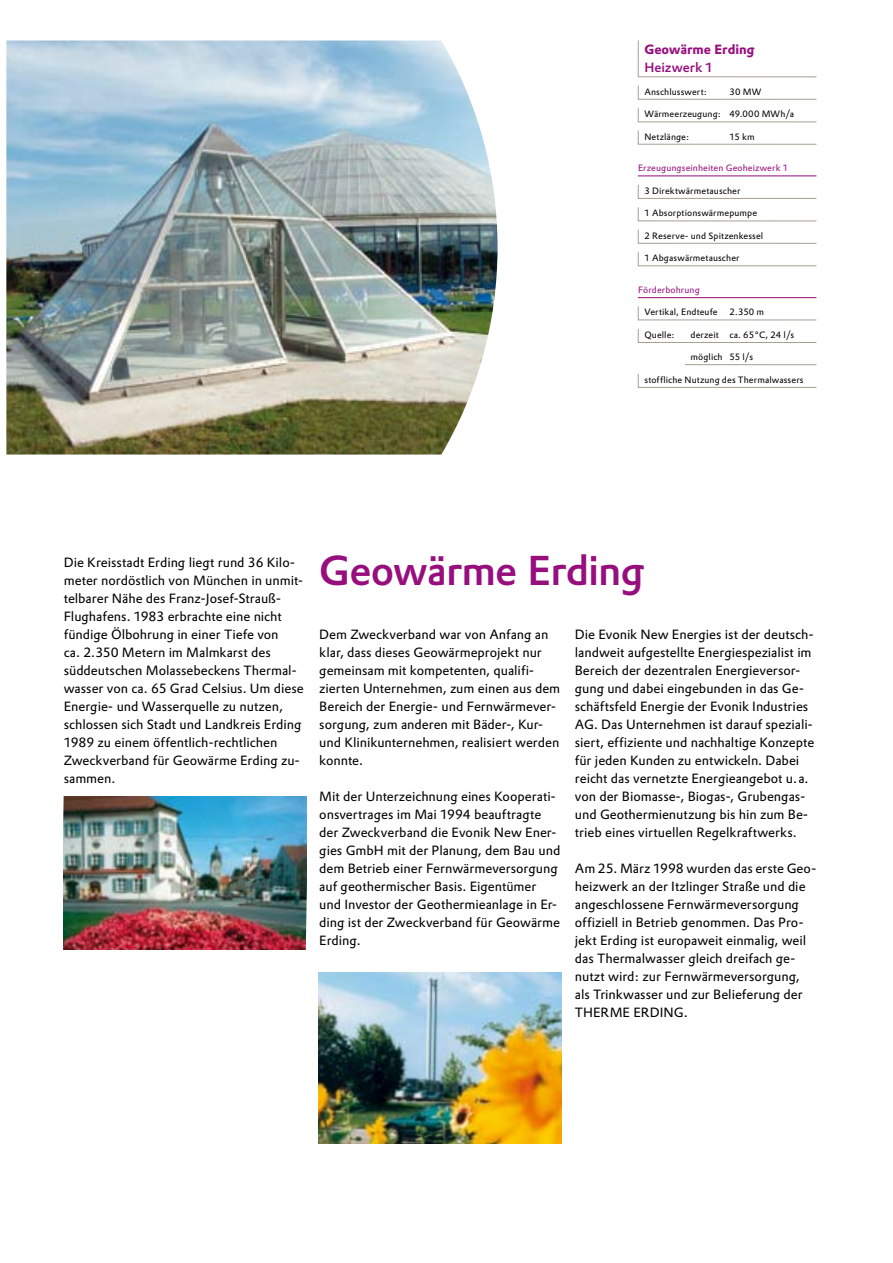
<style>
.page{position:relative;width:893px;height:1263px;background:#fff}
.page>*{position:absolute;margin:0;border:0;box-sizing:border-box;transform-origin:0 0}
.t1{font:500 40.95px "DTL Prokyon TPRO";letter-spacing:-.025em;color:#970e7d}
.t2{font:13.2px/18px "DTL Prokyon TPRO";letter-spacing:-.005em;color:#000}
.t3{font:700 13.2px "DTL Prokyon TPRO";color:#970e7d}
.t4{font:500 13.2px "DTL Prokyon TPRO";color:#970e7d}
.t5{font:9px "DTL Prokyon TPRO";letter-spacing:.01em;color:#000}
.t6{font:9px "DTL Prokyon TPRO";letter-spacing:.01em;color:#970e7d}
</style>
<div class="page">
<img style="left:6px;top:41px;width:491px;height:413px">
<img style="left:64px;top:796px;width:242px;height:154px">
<img style="left:319px;top:972px;width:242px;height:171px">
<svg style="left:637px;top:85px;width:180px;height:15px"></svg>
<svg style="left:637px;top:40px;width:180px;height:38px"></svg>
<hr style="left:638px;top:176px;width:178px;height:1px;background:#970e7d">
<hr style="left:638px;top:297px;width:178px;height:1px;background:#970e7d">
<svg style="left:637px;top:108px;width:180px;height:15px"></svg>
<svg style="left:637px;top:184px;width:180px;height:15px"></svg>
<svg style="left:637px;top:207px;width:180px;height:15px"></svg>
<svg style="left:637px;top:229px;width:180px;height:15px"></svg>
<svg style="left:637px;top:252px;width:180px;height:15px"></svg>
<svg style="left:637px;top:306px;width:180px;height:15px"></svg>
<svg style="left:637px;top:328px;width:180px;height:15px"></svg>
<svg style="left:637px;top:373px;width:180px;height:15px"></svg>
<svg style="left:685px;top:364px;width:132px;height:1px"></svg>
<svg style="left:637px;top:130px;width:180px;height:15px"></svg>
<p class="t3" style="left:644px;top:41px;width:112px">Geowärme Erding</p>
<p class="t4" style="left:644px;top:59px;width:71px">Heizwerk 1</p>
<p class="t5" style="left:644px;top:85px;width:64px">Anschlusswert:</p>
<p class="t5" style="left:730px;top:85px;width:33px">30 MW</p>
<p class="t5" style="left:644px;top:108px;width:151px">Wärmeerzeugung: 49.000 MWh/a</p>
<p class="t5" style="left:644px;top:130px;width:46px">Netzlänge:</p>
<p class="t5" style="left:730px;top:130px;width:27px">15 km</p>
<p class="t6" style="left:638px;top:162px;width:152px">Erzeugungseinheiten Geoheizwerk 1</p>
<p class="t5" style="left:644px;top:184px;width:98px">3 Direktwärmetauscher</p>
<p class="t5" style="left:644px;top:207px;width:114px">1 Absorptionswärmepumpe</p>
<p class="t5" style="left:644px;top:229px;width:120px">2 Reserve- und Spitzenkessel</p>
<p class="t5" style="left:644px;top:252px;width:97px">1 Abgaswärmetauscher</p>
<p class="t6" style="left:638px;top:283px;width:63px">Förderbohrung</p>
<p class="t5" style="left:644px;top:306px;width:75px">Vertikal, Endteufe</p>
<p class="t5" style="left:730px;top:306px;width:36px">2.350 m</p>
<p class="t5" style="left:644px;top:328px;width:32px">Quelle:</p>
<p class="t5" style="left:691px;top:328px;width:105px">derzeit ca. 65°C, 24 l/s</p>
<p class="t5" style="left:691px;top:351px;width:64px">möglich 55 l/s</p>
<p class="t5" style="left:644px;top:373px;width:161px">stoffliche Nutzung des Thermalwassers</p>
<p class="t2" style="left:64px;top:553px;width:241px">Die Kreisstadt Erding liegt rund 36 Kilo&shy;meter nordöstlich von München in unmit&shy;telbarer Nähe des Franz-Josef-Strauß-Flughafens. 1983 erbrachte eine nicht fündige Ölbohrung in einer Tiefe von<br>ca. 2.350 Metern im Malmkarst des süddeutschen Molassebeckens Thermal&shy;wasser von ca. 65 Grad Celsius. Um diese Energie- und Wasserquelle zu nutzen, schlossen sich Stadt und Landkreis Erding 1989 zu einem öffentlich-rechtlichen Zweckverband für Geowärme Erding zu&shy;sammen.</p>
<h1 class="t1" style="left:319px;top:543px;width:327px">Geowärme Erding</h1>
<p class="t2" style="left:319px;top:625px;width:242px">Dem Zweckverband war von Anfang an klar, dass dieses Geowärmeprojekt nur gemeinsam mit kompetenten, qualifi&shy;zierten Unternehmen, zum einen aus dem Bereich der Energie- und Fernwärmever&shy;sorgung, zum anderen mit Bäder-, Kur&shy;und Klinikunternehmen, realisiert werden konnte.</p>
<p class="t2" style="left:319px;top:787px;width:243px">Mit der Unterzeichnung eines Kooperati&shy;onsvertrages im Mai 1994 beauftragte der Zweckverband die Evonik New Ener&shy;gies GmbH mit der Planung, dem Bau und dem Betrieb einer Fernwärmeversorgung auf geothermischer Basis. Eigentümer und Investor der Geothermie-anlage in Er&shy;ding ist der Zweckverband für Geowärme Erding.</p>
<p class="t2" style="left:575px;top:625px;width:241px">Die Evonik New Energies ist der deutsch&shy;landweit aufgestellte Energiespezialist im Bereich der dezentralen Energieversor&shy;gung und dabei eingebunden in das Ge&shy;schäftsfeld Energie der Evonik Industries AG. Das Unternehmen ist darauf speziali&shy;siert, effiziente und nachhaltige Konzepte für jeden Kunden zu entwickeln. Dabei reicht das vernetzte Energieangebot u.a. von der Biomasse-, Biogas-, Grubengas&shy;und Geothermienutzung bis hin zum Be&shy;trieb eines virtuellen Regelkraftwerks.</p>
<p class="t2" style="left:575px;top:859px;width:241px">Am 25. März 1998 wurden das erste Geo&shy;heizwerk an der Itzlinger Straße und die angeschlossene Fernwärmeversorgung offiziell in Betrieb genommen. Das Pro&shy;jekt Erding ist europaweit einmalig, weil das Thermalwasser gleich dreifach ge&shy;nutzt wird: zur Fernwärmeversorgung, als Trinkwasser und zur Belieferung der THERME ERDING.</p>
</div>
